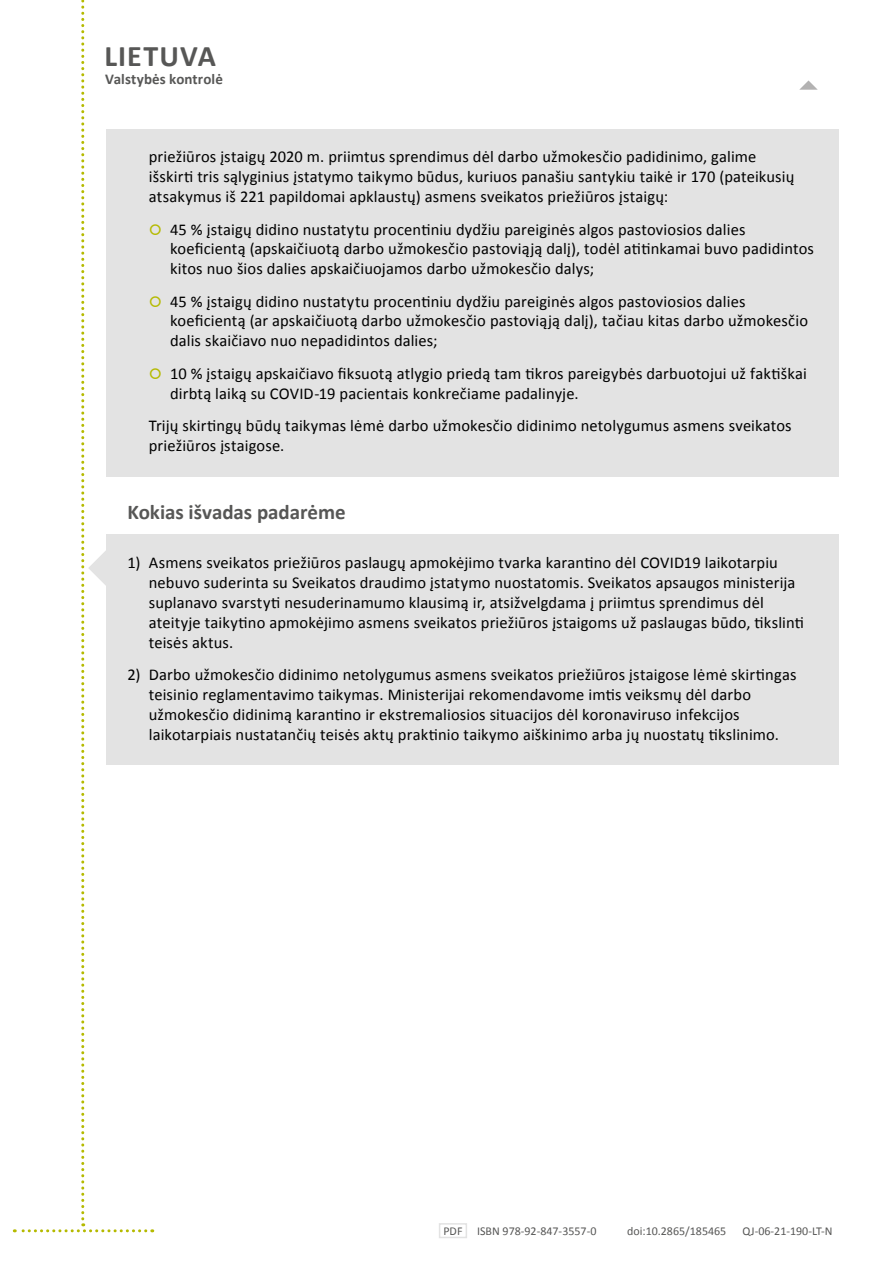
<style>
.page{position:relative;width:893px;height:1263px;background:#fff}
.page>*{position:absolute;margin:0;border:0;box-sizing:border-box;transform-origin:0 0}
.Country-Second{font:700 30px "Calibri";letter-spacing:.035em;color:#575756}
.t1{font:700 21px "Calibri";letter-spacing:-.005em;color:#575756}
.P_numbered{font:16.5px/19.8px "Calibri";letter-spacing:.01em;color:#000}
.P_indent{font:16.5px/19.8px "Calibri";letter-spacing:.01em;color:#000}
.SaiName_Second{font:700 15px "Calibri";letter-spacing:.01em;color:#575756}
.Identifiers{font:12px "Calibri";color:#575756}
</style>
<div class="page">
<div style="left:106px;top:129px;width:733px;height:98px;background:#e3e3e3"></div>
<div style="left:106px;top:201px;width:733px;height:98px;background:#e3e3e3"></div>
<div style="left:106px;top:273px;width:733px;height:99px;background:#e3e3e3"></div>
<div style="left:106px;top:345px;width:733px;height:79px;background:#e3e3e3"></div>
<div style="left:106px;top:398px;width:733px;height:78px;background:#e3e3e3"></div>
<div style="left:106px;top:535px;width:733px;height:138px;background:#e3e3e3"></div>
<div style="left:106px;top:646px;width:733px;height:119px;background:#e3e3e3"></div>
<svg style="left:799px;top:80px;width:19px;height:10px"></svg>
<div style="left:439px;top:1223px;width:28px;height:15px;border:2px solid #e3e3e3"></div>
<svg style="left:14px;top:0;width:147px;height:1232px"></svg>
<p class="Country-Second" style="left:104px;top:38px;width:113px">LIETUVA</p>
<p class="SaiName_Second" style="left:105px;top:70px;width:119px">Valstybės kontrolė</p>
<p class="P_numbered" style="left:149px;top:146px;width:647px">priežiūros įstaigų 2020 m. priimtus sprendimus dėl darbo užmokesčio padidinimo, galime išskirti tris sąlyginius įstatymo taikymo būdus, kuriuos panašiu santykiu taikė ir 170 (pateikusių atsakymus iš 221 papildomai apklaustų) asmens sveikatos priežiūros įstaigų:</p>
<p class="P_numbered" style="left:170px;top:218px;width:645px">45 % įstaigų didino nustatytu procentiniu dydžiu pareiginės algos pastoviosios dalies koeficientą (apskaičiuotą darbo užmokesčio pastoviąją dalį), todėl atitinkamai buvo padidintos kitos nuo šios dalies apskaičiuojamos darbo užmokesčio dalys;</p>
<p class="P_numbered" style="left:170px;top:291px;width:639px">45 % įstaigų didino nustatytu procentiniu dydžiu pareiginės algos pastoviosios dalies koeficientą (ar apskaičiuotą darbo užmokesčio pastoviąją dalį), tačiau kitas darbo užmokesčio dalis skaičiavo nuo nepadidintos dalies;</p>
<p class="P_numbered" style="left:170px;top:363px;width:638px">10 % įstaigų apskaičiavo fiksuotą atlygio priedą tam tikros pareigybės darbuotojui už faktiškai dirbtą laiką su COVID-19 pacientais konkrečiame padalinyje.</p>
<p class="P_indent" style="left:149px;top:415px;width:644px">Trijų skirtingų būdų taikymas lėmė darbo užmokesčio didinimo netolygumus asmens sveikatos priežiūros įstaigose.</p>
<h2 class="t1" style="left:128px;top:499px;width:220px">Kokias išvadas padarėme</h2>
<p class="P_numbered" style="left:149px;top:552px;width:657px;text-indent:-21px">1) Asmens sveikatos priežiūros paslaugų apmokėjimo tvarka karantino dėl COVID19 laikotarpiu nebuvo suderinta su Sveikatos draudimo įstatymo nuostatomis. Sveikatos apsaugos ministerija suplanavo svarstyti nesuderinamumo klausimą ir, atsižvelgdama į priimtus sprendimus dėl ateityje taikytino apmokėjimo asmens sveikatos priežiūros įstaigoms už paslaugas būdo, tikslinti teisės aktus.</p>
<p class="P_numbered" style="left:149px;top:664px;width:649px;text-indent:-21px">2) Darbo užmokesčio didinimo netolygumus asmens sveikatos priežiūros įstaigose lėmė skirtingas teisinio reglamentavimo taikymas. Ministerijai rekomendavome imtis veiksmų dėl darbo užmokesčio didinimą karantino ir ekstremaliosios situacijos dėl koronaviruso infekcijos laikotarpiais nustatančių teisės aktų praktinio taikymo aiškinimo arba jų nuostatų tikslinimo.</p>
<p class="Identifiers" style="left:443px;top:1224px;width:21px">PDF</p>
<p class="Identifiers" style="left:477px;top:1224px;width:121px">ISBN 978-92-847-3557-0</p>
<p class="Identifiers" style="left:627px;top:1224px;width:101px">doi:10.2865/185465</p>
<p class="Identifiers" style="left:743px;top:1224px;width:91px">QJ-06-21-190-LT-N</p>
</div>
